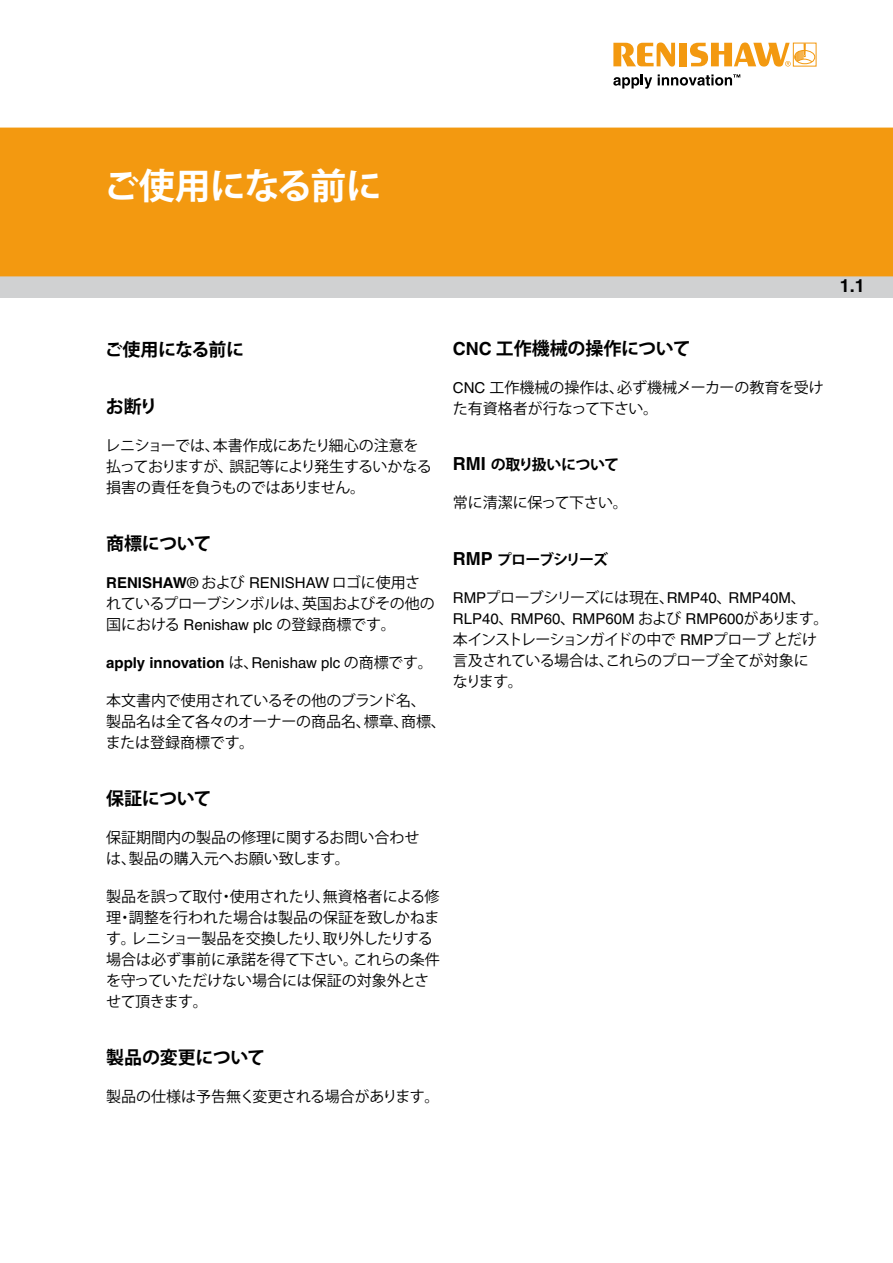
<style>
.page{position:relative;width:893px;height:1263px;background:#fff}
.page>*{position:absolute;margin:0;border:0;box-sizing:border-box;transform-origin:0 0}
.t1{font:700 36px "Koz Go Std";letter-spacing:-.02em;color:#fff}
.t2{font:700 18px "Koz Go Std";letter-spacing:-.02em;color:#000}
.t3{font:700 18px "Helvetica";color:#000}
.t4{font:15px/21px "Koz Go Std";letter-spacing:-.02em;color:#000}
.t5{font:15px/21px "Koz Go Std";color:#000}
.t6{font:15px "Helvetica";color:#000}
.t7{font:15px/21px "Koz Go Std";letter-spacing:-.04em;color:#000}
.t8{font:700 15px "Helvetica";color:#000}
.t9{font:700 15px "Koz Go Std";letter-spacing:-.04em;color:#000}
.t10{font:700 15px "Koz Go Std";letter-spacing:-.06em;color:#000}
.s1{font-weight:700}
.s2{font-family:"Koz Go Std"}
.s3{font-family:"Helvetica"}
.s4{font-family:"Koz Go Std";font-weight:400}
.s5{font-weight:400}
.s6{font-family:"Helvetica";font-size:18px}
</style>
<div class="page">
<svg style="left:613px;top:43px;width:62px;height:24px"></svg>
<div style="left:679px;top:43px;width:8px;height:23px;background:#f39910"></div>
<svg style="left:613px;top:75px;width:39px;height:14px"></svg>
<div style="left:794px;top:50px;width:21px;height:14px;border:1px solid #f39910;border-radius:50%"></div>
<svg style="left:690px;top:43px;width:122px;height:24px"></svg>
<svg style="left:658px;top:74px;width:82px;height:12px"></svg>
<div style="left:0;top:276px;width:893px;height:22px;background:#d0d1d2"></div>
<div style="left:0;top:128px;width:893px;height:148px;background:#f39910"></div>
<h1 class="t1" style="left:103px;top:163px;width:280px">ご使用になる前に</h1>
<p class="t3" style="left:840px;top:275px;width:27px">1.1</p>
<p class="t2" style="left:105px;top:338px;width:141px">ご使用になる前に</p>
<p class="t2" style="left:106px;top:395px;width:53px">お断り</p>
<p class="t4" style="left:105px;top:436px;width:328px">レニショーでは、本書作成にあたり細心の注意を払っておりますが、誤記等により発生するいかなる損害の責任を負うものではありません。</p>
<p class="t2" style="left:106px;top:532px;width:107px">商標について</p>
<p class="t6" style="left:106px;top:574px;width:315px"><span class="s1">RENISHAW</span>® <span class="s2">および</span> RENISHAW <span class="s2">ロゴに使用さ</span></p>
<p class="t4" style="left:106px;top:594px;width:330px">れているプローブシンボルは、英国およびその他の国における <span class="s3">Renishaw plc</span> の登録商標です。</p>
<p class="t8" style="left:106px;top:653px;width:328px">apply innovation <span class="s4">は、</span><span class="s5">Renishaw plc</span> <span class="s4">の商標です。</span></p>
<p class="t4" style="left:106px;top:691px;width:342px">本文書内で使用されているその他のブランド名、<br>製品名は全て各々のオーナーの商品名、標章、商標、または登録商標です。</p>
<p class="t2" style="left:106px;top:786px;width:107px">保証について</p>
<p class="t5" style="left:106px;top:827px;width:315px">保証期間内の製品の修理に関するお問い合わせは、製品の購入元へお願い致します。</p>
<p class="t4" style="left:106px;top:886px;width:335px">製品を誤って取付・使用されたり、無資格者による修理・調整を行われた場合は製品の保証を致しかねます。レニショー製品を交換したり、取り外したりする場合は必ず事前に承諾を得て下さい。これらの条件を守っていただけない場合には保証の対象外とさせて頂きます。</p>
<p class="t2" style="left:106px;top:1045px;width:160px">製品の変更について</p>
<p class="t5" style="left:106px;top:1086px;width:334px">製品の仕様は予告無く変更される場合があります。</p>
<p class="t2" style="left:453px;top:336px;width:239px"><span class="s3">CNC</span> 工作機械の操作について</p>
<p class="t5" style="left:453px;top:377px;width:373px"><span class="s3">CNC</span> 工作機械の操作は、必ず機械メーカーの教育を受けた有資格者が行なって下さい。</p>
<p class="t9" style="left:453px;top:455px;width:168px"><span class="s6">RMI</span> の取り扱いについて</p>
<p class="t4" style="left:453px;top:493px;width:176px">常に清潔に保って下さい。</p>
<p class="t10" style="left:453px;top:550px;width:157px"><span class="s6">RMP</span> プローブシリーズ</p>
<p class="t4" style="left:453px;top:588px;width:354px"><span class="s3">RMP</span>プローブシリーズには現在、<span class="s3">RMP40</span>、<span class="s3">RMP40M</span>、</p>
<p class="t6" style="left:453px;top:610px;width:377px">RLP40<span class="s2">、</span>RMP60<span class="s2">、</span>RMP60M <span class="s2">および</span> RMP600<span class="s2">があります。</span></p>
<p class="t7" style="left:453px;top:630px;width:366px">本インストレーションガイドの中で <span class="s3">RMP</span>プローブ とだけ言及されている場合は、これらのプローブ全てが対象になります。</p>
</div>
